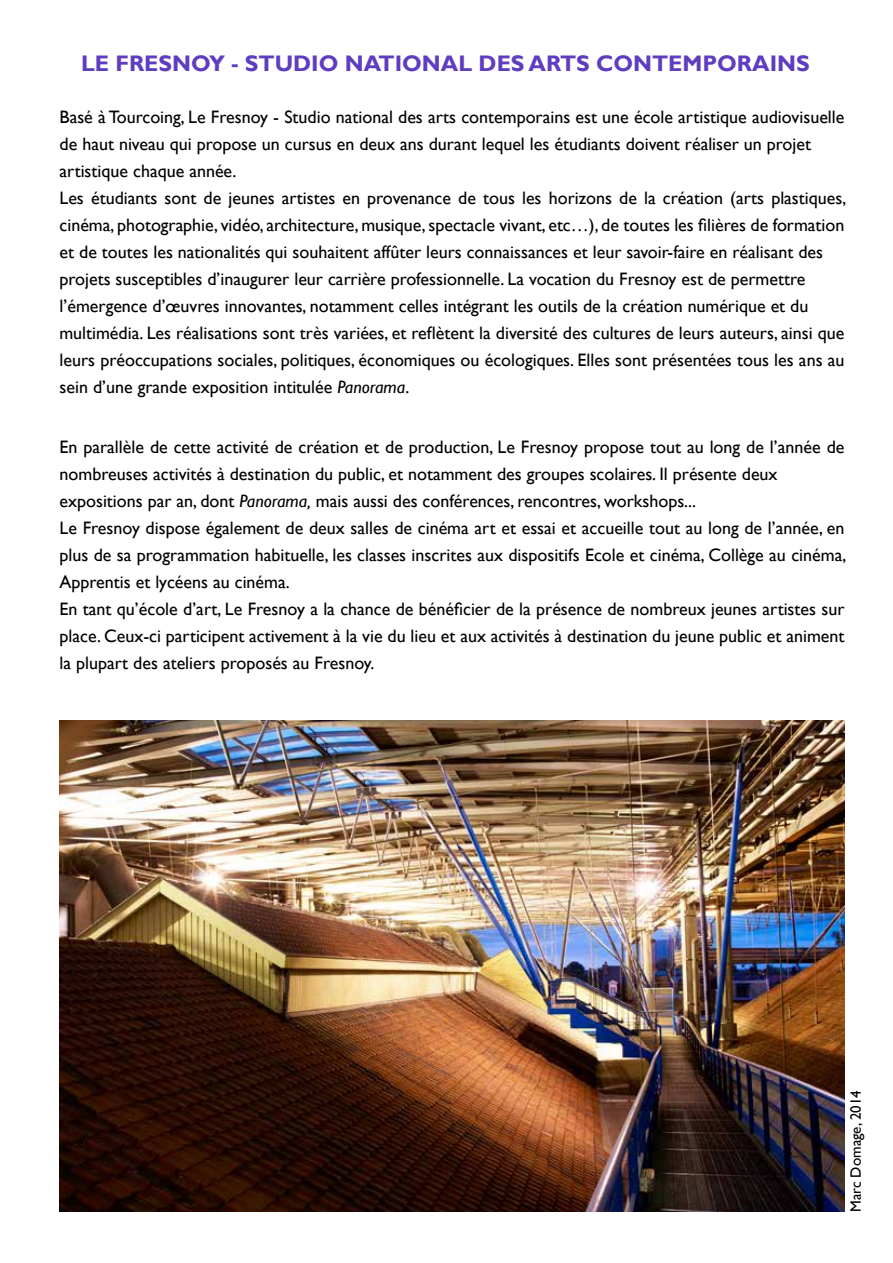
<style>
.page{position:relative;width:893px;height:1263px;background:#fff}
.page>*{position:absolute;margin:0;border:0;box-sizing:border-box;transform-origin:0 0}
.t1{font:700 22.5px "Gill Sans";color:#5e3dc0}
.t2{font:18px/27px "Gill Sans";color:#000}
.t3{font:18px/27px "Gill Sans";color:#000101}
.t4{font:15px "Gill Sans";color:#000}
.s1{font-style:italic}
</style>
<div class="page">
<img style="left:60px;top:721px;width:784px;height:491px">
<p class="t1" style="left:81px;top:50px;width:730px">LE FRESNOY - STUDIO NATIONAL DES ARTS CONTEMPORAINS</p>
<p class="t2" style="left:60px;top:104px;width:788px">Basé à Tourcoing, Le Fresnoy - Studio national des arts contemporains est une école artistique audiovisuelle de haut niveau qui propose un cursus en deux ans durant lequel les étudiants doivent réaliser un projet artistique chaque année.<br>Les étudiants sont de jeunes artistes en provenance de tous les horizons de la création (arts plastiques, cinéma, photographie, vidéo, architecture, musique, spectacle vivant, etc…), de toutes les filières de formation et de toutes les nationalités qui souhaitent affûter leurs connaissances et leur savoir-faire en réalisant des projets susceptibles d’inaugurer leur carrière professionnelle. La vocation du Fresnoy est de permettre l’émergence d’œuvres innovantes, notamment celles intégrant les outils de la création numérique et du multimédia. Les réalisations sont très variées, et reflètent la diversité des cultures de leurs auteurs, ainsi que leurs préoccupations sociales, politiques, économiques ou écologiques. Elles sont présentées tous les ans au sein d’une grande exposition intitulée <span class="s1">Panorama</span>.</p>
<p class="t3" style="left:60px;top:434px;width:788px">En parallèle de cette activité de création et de production, Le Fresnoy propose tout au long de l’année de nombreuses activités à destination du public, et notamment des groupes scolaires. Il présente deux expositions par an, dont <span class="s1">Panorama,</span> mais aussi des conférences, rencontres, workshops...<br>Le Fresnoy dispose également de deux salles de cinéma art et essai et accueille tout au long de l’année, en plus de sa programmation habituelle, les classes inscrites aux dispositifs Ecole et cinéma, Collège au cinéma, Apprentis et lycéens au cinéma.<br>En tant qu’école d’art, Le Fresnoy a la chance de bénéficier de la présence de nombreux jeunes artistes sur place. Ceux-ci participent activement à la vie du lieu et aux activités à destination du jeune public et animent la plupart des ateliers proposés au Fresnoy.</p>
<p class="t4" style="left:847px;top:1212px;width:123px;rotate:-90deg">Marc Domage, 2014</p>
</div>
